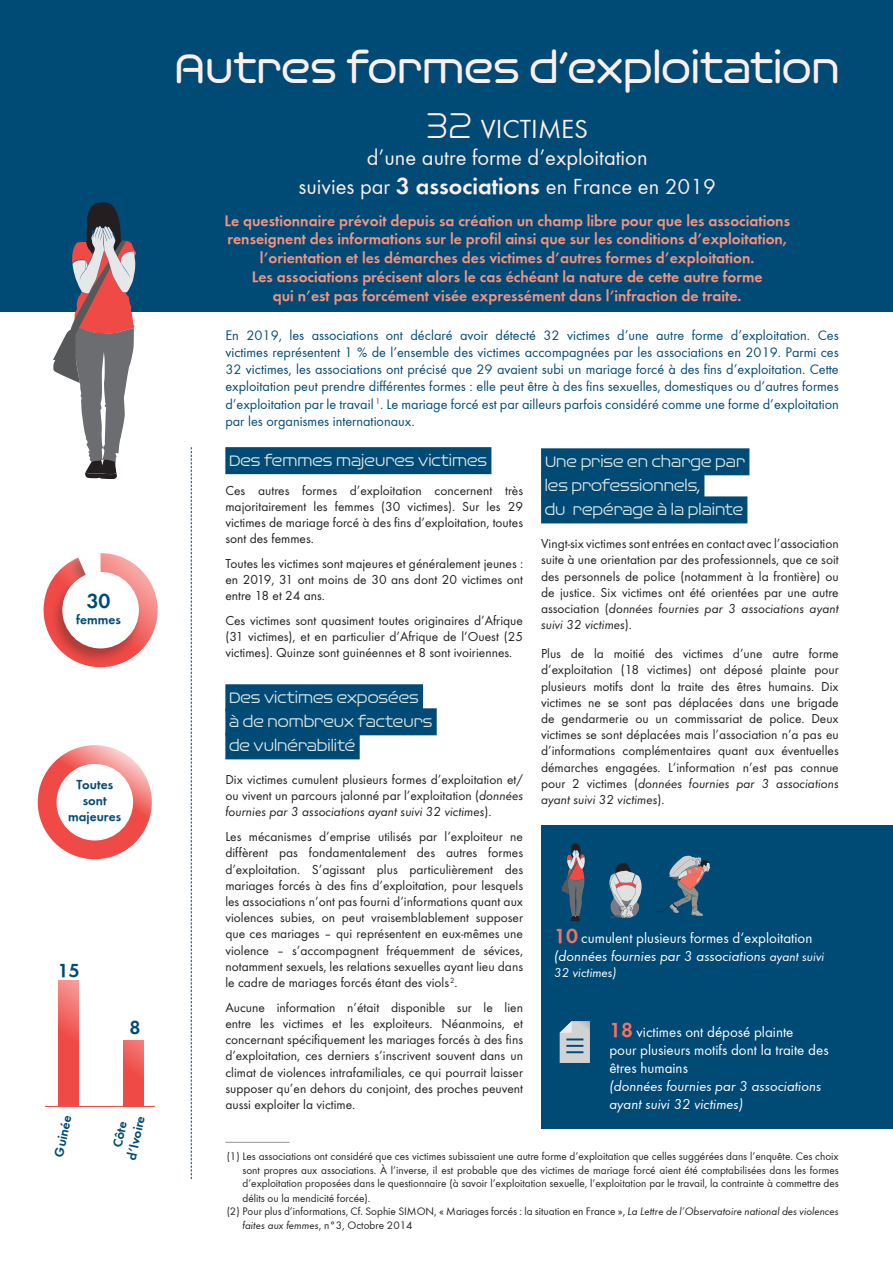
<style>
.page{position:relative;width:893px;height:1263px;background:#fff}
.page>*{position:absolute;margin:0;border:0;box-sizing:border-box;transform-origin:0 0}
.t1{font:600 45px "Omnium Wide";color:#feeee9}
.t2{font:27px "Function";color:#feeee9}
.t3{font:22.5px/28.8px "Function";color:#feeee9;text-align:center}
.t4{font:700 21px "Function";color:#004a76}
.t5{font:700 19.5px "Function";color:#004a76}
.t6{font:500 16.5px/24px "Omnium Wide";color:#dce5e2}
.t7{font:700 15.75px/18.9px "Function";color:#f59380;text-align:center}
.t8{font:15px/18px "Function";color:#fff}
.t9{font:italic 15px/18px "Function";color:#fff}
.t10{font:14.25px/17.1px "Function";color:#004a76;text-align:justify}
.t11{font:13.5px/16.2px "Function";color:#231f20;text-align:justify}
.t12{font:700 13.5px/16.2px "Function";color:#004a76;text-align:center}
.t13{font:italic 13.5px "Function";color:#fff}
.t14{font:11.25px "Function";color:#231f20}
.s1{font-family:"Omnium Wide";font-weight:300;font-size:39px}
.s2{font-weight:700;font-size:24px}
.s3{font-style:italic}
.s4{font-weight:700;font-size:21px;color:#f27262}
.s5{font-style:italic;font-size:13.5px}
</style>
<div class="page">
<div style="left:225px;top:447px;width:266px;height:27px;background:#004a76"></div>
<div style="left:225px;top:684px;width:198px;height:27px;background:#004a76"></div>
<div style="left:225px;top:708px;width:212px;height:27px;background:#004a76"></div>
<div style="left:225px;top:732px;width:135px;height:27px;background:#004a76"></div>
<div style="left:541px;top:448px;width:208px;height:27px;background:#004a76"></div>
<div style="left:541px;top:472px;width:163px;height:27px;background:#004a76"></div>
<div style="left:541px;top:496px;width:206px;height:27px;background:#004a76"></div>
<div style="left:0;top:0;width:893px;height:312px;background:#004a76"></div>
<svg style="left:191px;top:447px;width:1px;height:732px"></svg>
<hr style="left:45px;top:1106px;width:110px;height:1px;background:#ef4a45">
<hr style="left:225px;top:1142px;width:65px;height:1px;background:#939598">
<svg style="left:53px;top:202px;width:84px;height:277px"></svg>
<svg style="left:44px;top:553px;width:114px;height:114px"></svg>
<svg style="left:38px;top:745px;width:114px;height:114px;background:#f16965"></svg>
<div style="left:57px;top:764px;width:76px;height:76px;background:#fff;border-radius:50%"></div>
<div style="left:123px;top:1039px;width:21px;height:67px;background:linear-gradient(to bottom,#f26e6a,#ee3e39)"></div>
<svg style="left:59px;top:980px;width:20px;height:126px;background:#f05c58"></svg>
<div style="left:541px;top:825px;width:352px;height:304px;background:#004a76"></div>
<svg style="left:656px;top:855px;width:54px;height:61px"></svg>
<svg style="left:609px;top:863px;width:33px;height:55px"></svg>
<svg style="left:562px;top:843px;width:23px;height:78px"></svg>
<svg style="left:560px;top:1021px;width:30px;height:42px"></svg>
<h3 class="t4" style="left:87px;top:588px;width:25px">30</h3>
<p class="t12" style="left:76px;top:611px;width:46px">femmes</p>
<p class="t12" style="left:68px;top:776px;width:55px">Toutes sont majeures</p>
<h3 class="t5" style="left:58px;top:959px;width:24px">15</h3>
<h3 class="t5" style="left:130px;top:1016px;width:13px">8</h3>
<p class="t12" style="left:51px;top:1155px;width:43px;rotate:-78deg">Guinée</p>
<p class="t12" style="left:107px;top:1155px;width:47px;rotate:-78deg">Côte d’Ivoire</p>
<h1 class="t1" style="left:175px;top:41px;width:667px">Autres formes d’exploitation</h1>
<h2 class="t2" style="left:426px;top:114px;width:164px"><span class="s1">32</span> VICTIMES</h2>
<h3 class="t3" style="left:298px;top:143px;width:419px">d’une autre forme d’exploitation<br>suivies par <span class="s2">3 associations</span> en France en 2019</h3>
<p class="t7" style="left:224px;top:211px;width:567px">Le questionnaire prévoit depuis sa création un champ libre pour que les associations renseignent des informations sur le profil ainsi que sur les conditions d’exploitation, l’orientation et les démarches des victimes d’autres formes d’exploitation.<br>Les associations précisent alors le cas échéant la nature de cette autre forme<br>qui n’est pas forcément visée expressément dans l’infraction de traite.</p>
<p class="t10" style="left:225px;top:327px;width:615px">En 2019, les associations ont déclaré avoir détecté 32 victimes d’une autre forme d’exploitation. Ces victimes représentent 1 % de l’ensemble des victimes accompagnées par les associations en 2019. Parmi ces 32 victimes, les associations ont précisé que 29 avaient subi un mariage forcé à des fins d’exploitation. Cette exploitation peut prendre différentes formes : elle peut être à des fins sexuelles, domestiques ou d’autres formes d’exploitation par le travail <sup>1</sup>. Le mariage forcé est par ailleurs parfois considéré comme une forme d’exploitation par les organismes internationaux.</p>
<p class="t6" style="left:229px;top:448px;width:260px">Des femmes majeures victimes</p>
<p class="t11" style="left:225px;top:482px;width:299px">Ces autres formes d’exploitation concernent très majoritairement les femmes (30 victimes). Sur les 29 victimes de mariage forcé à des fins d’exploitation, toutes sont des femmes.</p>
<p class="t11" style="left:225px;top:555px;width:299px">Toutes les victimes sont majeures et généralement jeunes : en 2019, 31 ont moins de 30 ans dont 20 victimes ont entre 18 et 24 ans.</p>
<p class="t11" style="left:225px;top:612px;width:299px">Ces victimes sont quasiment toutes originaires d’Afrique (31 victimes), et en particulier d’Afrique de l’Ouest (25 victimes). Quinze sont guinéennes et 8 sont ivoiriennes.</p>
<p class="t6" style="left:229px;top:685px;width:205px">Des victimes exposées à de nombreux facteurs de vulnérabilité</p>
<p class="t11" style="left:225px;top:771px;width:299px">Dix victimes cumulent plusieurs formes d’exploitation et/ ou vivent un parcours jalonné par l’exploitation (<span class="s3">données fournies par 3 associations ayant suivi 32 victimes</span>).</p>
<p class="t11" style="left:225px;top:829px;width:299px">Les mécanismes d’emprise utilisés par l’exploiteur ne diffèrent pas fondamentalement des autres formes d’exploitation. S’agissant plus particulièrement des mariages forcés à des fins d’exploitation, pour lesquels les associations n’ont pas fourni d’informations quant aux violences subies, on peut vraisemblablement supposer que ces mariages – qui représentent en eux-mêmes une violence – s’accompagnent fréquemment de sévices, notamment sexuels, les relations sexuelles ayant lieu dans le cadre de mariages forcés étant des viols<sup>2</sup>.</p>
<p class="t11" style="left:225px;top:999px;width:299px">Aucune information n’était disponible sur le lien entre les victimes et les exploiteurs. Néanmoins, et concernant spécifiquement les mariages forcés à des fins d’exploitation, ces derniers s’inscrivent souvent dans un climat de violences intrafamiliales, ce qui pourrait laisser supposer qu’en dehors du conjoint, des proches peuvent aussi exploiter la victime.</p>
<p class="t6" style="left:545px;top:449px;width:202px">Une prise en charge par les professionnels,<br>du repérage à la plainte</p>
<p class="t11" style="left:541px;top:536px;width:299px">Vingt-six victimes sont entrées en contact avec l’association suite à une orientation par des professionnels, que ce soit des personnels de police (notamment à la frontière) ou de justice. Six victimes ont été orientées par une autre association (<span class="s3">données fournies par 3 associations ayant suivi 32 victimes</span>).</p>
<p class="t11" style="left:541px;top:646px;width:299px">Plus de la moitié des victimes d’une autre forme d’exploitation (18 victimes) ont déposé plainte pour plusieurs motifs dont la traite des êtres humains. Dix victimes ne se sont pas déplacées dans une brigade de gendarmerie ou un commissariat de police. Deux victimes se sont déplacées mais l’association n’a pas eu d’informations complémentaires quant aux éventuelles démarches engagées. L’information n’est pas connue pour 2 victimes (<span class="s3">données fournies par 3 associations ayant suivi 32 victimes</span>).</p>
<p class="t8" style="left:554px;top:929px;width:272px"><span class="s4">10</span> cumulent plusieurs formes d’exploitation <span class="s3">(données fournies par 3 associations</span> <span class="s5">ayant suivi</span></p>
<p class="t13" style="left:554px;top:965px;width:64px">32 victimes)</p>
<p class="t8" style="left:609px;top:1022px;width:221px"><span class="s4">18</span> victimes ont déposé plainte<br>pour plusieurs motifs dont la traite des êtres humains</p>
<p class="t9" style="left:609px;top:1077px;width:213px">(données fournies par 3 associations ayant suivi 32 victimes)</p>
<p class="t14" style="left:227px;top:1150px;width:613px">(1) Les associations ont considéré que ces victimes subissaient une autre forme d’exploitation que celles suggérées dans l’enquête. Ces choix</p>
<p class="t14" style="left:242px;top:1163px;width:598px">sont propres aux associations. À l’inverse, il est probable que des victimes de mariage forcé aient été comptabilisées dans les formes</p>
<p class="t14" style="left:242px;top:1177px;width:598px">d’exploitation proposées dans le questionnaire (à savoir l’exploitation sexuelle, l’exploitation par le travail, la contrainte à commettre des</p>
<p class="t14" style="left:242px;top:1191px;width:129px">délits ou la mendicité forcée).</p>
<p class="t14" style="left:227px;top:1205px;width:614px">(2) Pour plus d’informations, Cf. Sophie SIMON, « Mariages forcés : la situation en France », <span class="s3">La Lettre de l’Observatoire national des violences</span></p>
<p class="t14" style="left:242px;top:1218px;width:172px"><span class="s3">faites aux femmes</span>, n°3, Octobre 2014</p>
</div>
